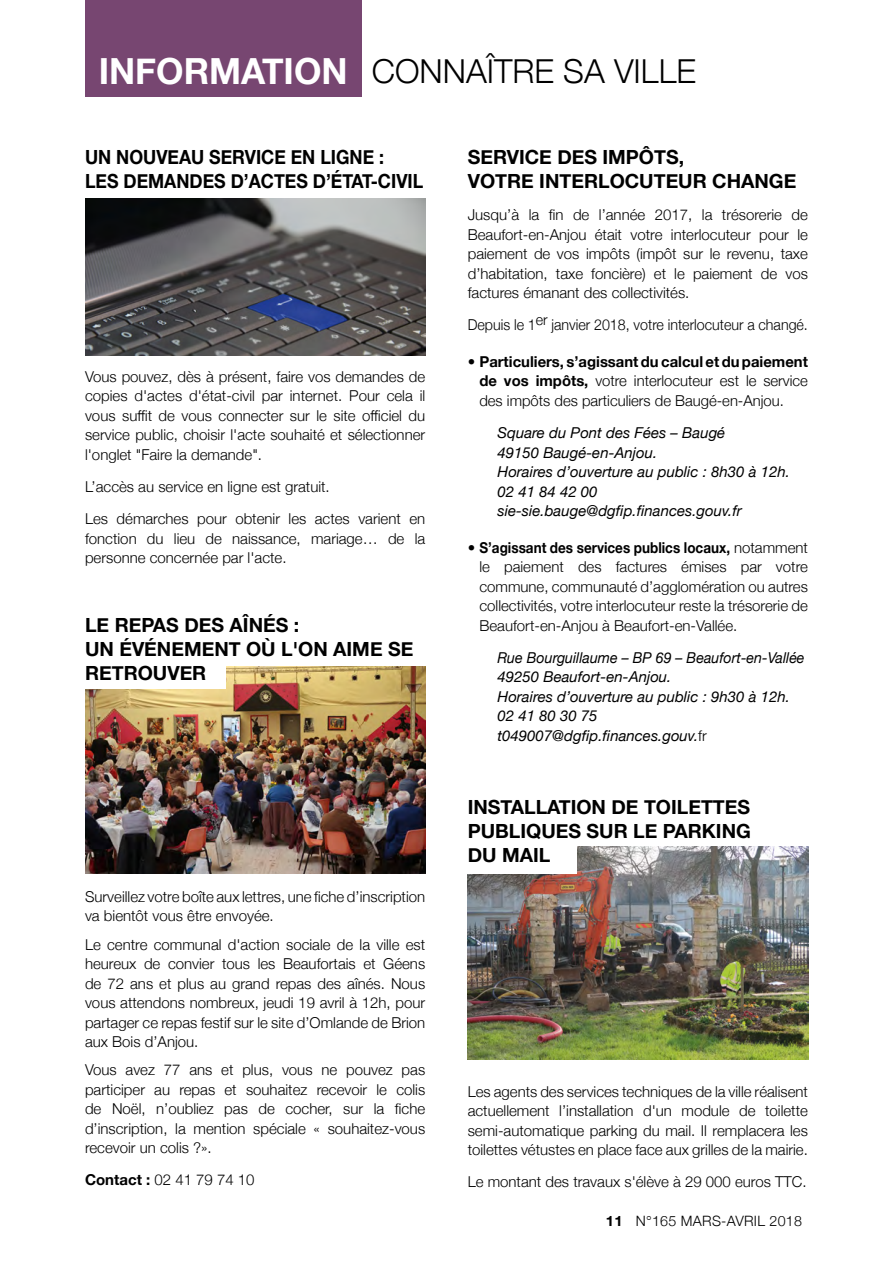
<style>
.page{position:relative;width:893px;height:1263px;background:#fff}
.page>*{position:absolute;margin:0;border:0;box-sizing:border-box;transform-origin:0 0}
.t1{font:300 33px "Helvetica Neue";color:#000}
.t2{font:700 19.5px/24px "Helvetica Neue";color:#000}
.t3{font:700 19.5px/24px "Helvetica Neue";color:#000;scale:.91 1}
.t4{font:300 15px/19.5px "Helvetica Neue";color:#000;text-align:justify}
.t5{font:italic 15px/19.5px "Helvetica Neue";color:#000;scale:.95 1}
.t6{font:italic 15px/19.5px "Helvetica Neue";color:#000}
.t7{font:300 15px "Helvetica Neue";color:#000;scale:.95 1}
.t8{font:300 14.25px "Helvetica Neue";letter-spacing:.02em;color:#000}
.s1{font-weight:700;font-size:36px;color:#fff}
.s2{font-weight:700}
.s3{font-weight:300;font-style:normal}
</style>
<div class="page">
<img style="left:85px;top:198px;width:340px;height:157px">
<img style="left:85px;top:666px;width:340px;height:208px">
<div style="left:85px;top:0;width:276px;height:96px;background:#774671"></div>
<img style="left:468px;top:846px;width:340px;height:213px">
<div style="left:72px;top:660px;width:153px;height:29px;background:#fff"></div>
<div style="left:457px;top:837px;width:119px;height:37px;background:#fff"></div>
<h1 class="t1" style="left:99px;top:45px;width:599px"><span class="s1">INFORMATION</span> CONNAÎTRE SA VILLE</h1>
<h2 class="t3" style="left:85px;top:145px;width:373px">UN NOUVEAU SERVICE EN LIGNE :<br>LES DEMANDES D’ACTES D’ÉTAT-CIVIL</h2>
<p class="t4" style="left:85px;top:366px;width:342px">Vous pouvez, dès à présent, faire vos demandes de copies d'actes d'état-civil par internet. Pour cela il vous suffit de vous connecter sur le site officiel du service public, choisir l'acte souhaité et sélectionner l'onglet "Faire la demande".</p>
<p class="t4" style="left:85px;top:469px;width:342px;line-height:32.2px">L’accès au service en ligne est gratuit.<br>Les démarches pour obtenir les actes varient en</p>
<p class="t4" style="left:85px;top:528px;width:342px">fonction du lieu de naissance, mariage… de la personne concernée par l'acte.</p>
<h2 class="t2" style="left:85px;top:614px;width:330px">LE REPAS DES AÎNÉS :<br>UN ÉVÉNEMENT OÙ L'ON AIME SE<br>RETROUVER</h2>
<p class="t4" style="left:85px;top:886px;width:342px">Surveillez votre boîte aux lettres, une fiche d’inscription va bientôt vous être envoyée.</p>
<p class="t4" style="left:85px;top:933px;width:342px">Le centre communal d'action sociale de la ville est heureux de convier tous les Beaufortais et Géens de 72 ans et plus au grand repas des aînés. Nous vous attendons nombreux, jeudi 19 avril à 12h, pour partager ce repas festif sur le site d’Omlande de Brion aux Bois d’Anjou.</p>
<p class="t4" style="left:85px;top:1059px;width:342px">Vous avez 77 ans et plus, vous ne pouvez pas participer au repas et souhaitez recevoir le colis de Noël, n’oubliez pas de cocher, sur la fiche d’inscription, la mention spéciale « souhaitez-vous recevoir un colis ?».</p>
<p class="t4" style="left:85px;top:1169px;width:171px"><span class="s2">Contact :</span> 02 41 79 74 10</p>
<h2 class="t2" style="left:468px;top:145px;width:330px">SERVICE DES IMPÔTS,<br>VOTRE INTERLOCUTEUR CHANGE</h2>
<p class="t4" style="left:468px;top:204px;width:342px">Jusqu’à la fin de l’année 2017, la trésorerie de Beaufort-en-Anjou était votre interlocuteur pour le paiement de vos impôts (impôt sur le revenu, taxe d’habitation, taxe foncière) et le paiement de vos factures émanant des collectivités.</p>
<p class="t7" style="left:468px;top:313px;width:360px">Depuis le 1er janvier 2018, votre interlocuteur a changé.</p>
<p class="t4" style="left:479px;top:351px;width:330px;text-indent:-12px">• <span class="s2">Particuliers, s’agissant du calcul et du paiement de vos impôts,</span> votre interlocuteur est le service des impôts des particuliers de Baugé-en-Anjou.</p>
<p class="t6" style="left:497px;top:424px;width:294px">Square du Pont des Fées – Baugé<br>49150 Baugé-en-Anjou.<br>Horaires d’ouverture au public : 8h30 à 12h.<br>02 41 84 42 00 sie-sie.bauge@dgfip.finances.gouv.fr</p>
<p class="t4" style="left:479px;top:537px;width:330px;text-indent:-12px">• <span class="s2">S’agissant des services publics locaux,</span> notamment le paiement des factures émises par votre commune, communauté d’agglomération ou autres collectivités, votre interlocuteur reste la trésorerie de Beaufort-en-Anjou à Beaufort-en-Vallée.</p>
<p class="t5" style="left:497px;top:649px;width:325px">Rue Bourguillaume – BP 69 – Beaufort-en-Vallée 49250 Beaufort-en-Anjou.<br>Horaires d’ouverture au public : 9h30 à 12h.<br>02 41 80 30 75 t049007@dgfip.finances.gouv.<span class="s3">fr</span></p>
<h2 class="t2" style="left:468px;top:796px;width:285px;text-align:justify">INSTALLATION DE TOILETTES PUBLIQUES SUR LE PARKING DU MAIL</h2>
<p class="t4" style="left:468px;top:1081px;width:342px">Les agents des services techniques de la ville réalisent actuellement l’installation d'un module de toilette semi-automatique parking du mail. Il remplacera les toilettes vétustes en place face aux grilles de la mairie.</p>
<p class="t4" style="left:468px;top:1171px;width:340px">Le montant des travaux s'élève à 29 000 euros TTC.</p>
<p class="t8" style="left:606px;top:1210px;width:198px"><span class="s2">11</span> N°165 MARS-AVRIL 2018</p>
</div>
